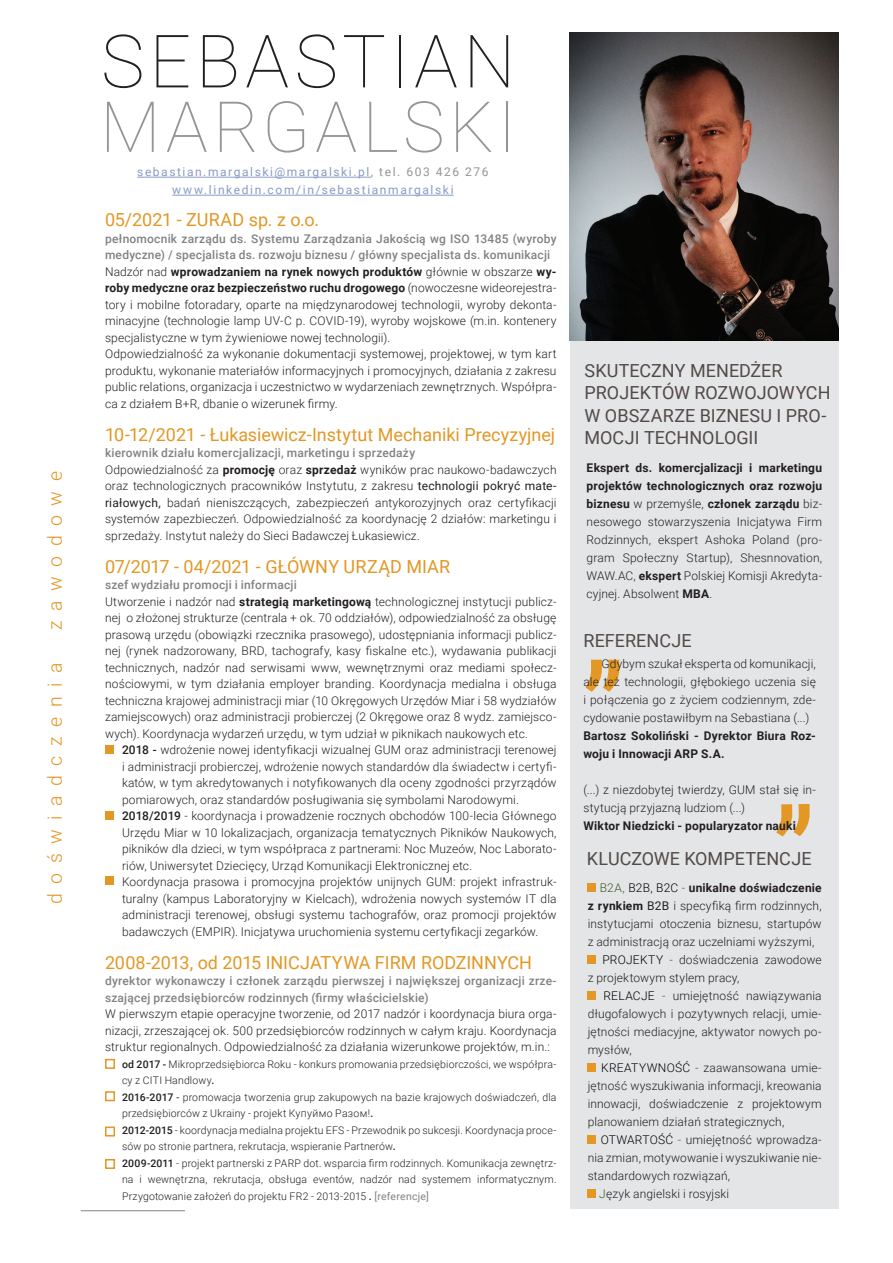
<style>
.page{position:relative;width:893px;height:1263px;background:#fff}
.page>*{position:absolute;margin:0;border:0;box-sizing:border-box;transform-origin:0 0}
.t1{font:120px "Roboto";color:#e39724}
.t2{font:100 73.5px "Roboto";letter-spacing:.065em;color:#231f20}
.t3{font:100 70.5px "Roboto";letter-spacing:.07em;color:#939598}
.t4{font:300 19.5px "Roboto";color:#e39724}
.t5{font:18px "Roboto";color:#e39724}
.t6{font:18px/22.5px "Roboto";color:#524a47}
.t7{font:300 12px/16.5px "Roboto";letter-spacing:.01em;color:#231f20}
.t8{font:500 12px/16.5px "Roboto";letter-spacing:.015em;color:#808285}
.t9{font:700 12px/18px "Roboto";letter-spacing:.015em;color:#231f20}
.t10{font:12px/18px "Roboto";letter-spacing:.13em;color:#879bc7;text-align:center}
.t11{font:300 10.5px/16.5px "Roboto";letter-spacing:.015em;color:#231f20}
.s1{color:#939598}
.s2{font-weight:500;color:#808285}
.s3{font-weight:700}
.s4{font-weight:400}
.s5{font-weight:500}
.s6{font-weight:400;color:#808285}
.s7{font-weight:300;color:#415a27}
.s8{font-weight:300;color:#010101}
.s9{color:#010101}
.s10{color:#415a27}
</style>
<div class="page">
<div style="left:570px;top:159px;width:269px;height:1050px;background:#e4e5e7"></div>
<img style="left:570px;top:32px;width:269px;height:309px">
<hr style="left:137px;top:177px;width:234px;height:1px;background:#879bc7">
<hr style="left:172px;top:195px;width:282px;height:1px;background:#879bc7">
<div style="left:588px;top:883px;width:8px;height:9px;background:#e39724"></div>
<div style="left:588px;top:955px;width:8px;height:9px;background:#e39724"></div>
<div style="left:588px;top:991px;width:8px;height:9px;background:#e39724"></div>
<div style="left:588px;top:1063px;width:8px;height:9px;background:#e39724"></div>
<div style="left:588px;top:1135px;width:8px;height:9px;background:#e39724"></div>
<div style="left:588px;top:1189px;width:8px;height:9px;background:#e39724"></div>
<div style="left:105px;top:876px;width:9px;height:9px;background:#e39724"></div>
<div style="left:105px;top:745px;width:9px;height:8px;background:#e39724"></div>
<div style="left:105px;top:811px;width:9px;height:9px;background:#e39724"></div>
<div style="left:105px;top:1091px;width:10px;height:10px;border:2px solid #e39724"></div>
<div style="left:105px;top:1059px;width:10px;height:10px;border:2px solid #e39724"></div>
<div style="left:105px;top:1126px;width:10px;height:10px;border:2px solid #e39724"></div>
<div style="left:105px;top:1159px;width:10px;height:10px;border:2px solid #e39724"></div>
<hr style="left:81px;top:1210px;width:104px;height:1px;background:#808285">
<h3 class="t4" style="left:41px;top:630px;width:160px;rotate:-90deg">z a w o d o w e</h3>
<h3 class="t4" style="left:41px;top:904px;width:242px;rotate:-90deg">d o ś w i a d c z e n i a</h3>
<h2 class="t2" style="left:101px;top:10px;width:416px">SEBASTIAN</h2>
<h3 class="t3" style="left:100px;top:77px;width:418px">MARGALSKI</h3>
<p class="t10" style="left:137px;top:163px;width:353px">sebastian.margalski@margalski.pl<span class="s1">, tel. 603 426 276 </span>www.linkedin.com/in/sebastianmargalski</p>
<h3 class="t5" style="left:105px;top:207px;width:216px">05/2021 - ZURAD sp. z o.o.</h3>
<p class="t7" style="left:105px;top:230px;width:453px"><span class="s2">pełnomocnik zarządu ds. Systemu Zarządzania Jakością wg ISO 13485 (wyroby medyczne) / specjalista ds. rozwoju biznesu / główny specjalista ds. komunikacji </span>Nadzór nad <span class="s3">wprowadzaniem na rynek nowych produktów</span> głównie w obszarze <span class="s3">wy&shy;roby medyczne oraz bezpieczeństwo ruchu drogowego</span> (nowoczesne wideorejestra&shy;tory i mobilne fotoradary, oparte na międzynarodowej technologii, wyroby dekonta&shy;minacyjne (technologie lamp UV-C p. COVID-19), wyroby wojskowe (m.in. kontenery specjalistyczne w tym żywieniowe nowej technologii).<br>Odpowiedzialność za wykonanie dokumentacji systemowej, projektowej, w tym kart produktu, wykonanie materiałów informacyjnych i promocyjnych, działania z zakresu public relations, organizacja i uczestnictwo w wydarzeniach zewnętrznych. Współpra&shy;ca z działem B+R, dbanie o wizerunek firmy.</p>
<h3 class="t5" style="left:105px;top:422px;width:452px">10-12/2021 - Łukasiewicz-Instytut Mechaniki Precyzyjnej</h3>
<p class="t7" style="left:105px;top:444px;width:453px"><span class="s2">kierownik działu komercjalizacji, marketingu i sprzedaży<br></span>Odpowiedzialność za <span class="s3">promocję</span> oraz <span class="s3">sprzedaż</span> wyników prac naukowo-badawczych oraz technologicznych pracowników Instytutu, z zakresu <span class="s4">technologii pokryć mate&shy;riałowych,</span> badań nieniszczących, zabezpieczeń antykorozyjnych oraz certyfikacji systemów zapezbieczeń. Odpowiedzialność za koordynację 2 działów: marketingu i sprzedaży. Instytut należy do Sieci Badawczej Łukasiewicz.</p>
<h3 class="t5" style="left:105px;top:554px;width:347px">07/2017 - 04/2021 - GŁÓWNY URZĄD MIAR</h3>
<p class="t7" style="left:105px;top:576px;width:453px"><span class="s2">szef wydziału promocji i informacji<br></span>Utworzenie i nadzór nad <span class="s3">strategią marketingową</span> technologicznej instytucji publicz&shy;nej o złożonej strukturze (centrala + ok. 70 oddziałów), odpowiedzialność za obsługę prasową urzędu (obowiązki rzecznika prasowego), udostępniania informacji publicz&shy;nej (rynek nadzorowany, BRD, tachografy, kasy fiskalne etc.), wydawania publikacji technicznych, nadzór nad serwisami www, wewnętrznymi oraz mediami społecz&shy;nościowymi, w tym działania employer branding. Koordynacja medialna i obsługa techniczna krajowej administracji miar (10 Okręgowych Urzędów Miar i 58 wydziałów zamiejscowych) oraz administracji probierczej (2 Okręgowe oraz 8 wydz. zamiejsco&shy;wych). Koordynacja wydarzeń urzędu, w tym udział w piknikach naukowych etc.</p>
<p class="t7" style="left:122px;top:741px;width:436px"><span class="s5">2018 -</span> wdrożenie nowej identyfikacji wizualnej GUM oraz administracji terenowej i administracji probierczej, wdrożenie nowych standardów dla świadectw i certyfi&shy;katów, w tym akredytowanych i notyfikowanych dla oceny zgodności przyrządów pomiarowych, oraz standardów posługiwania się symbolami Narodowymi.<br><span class="s5">2018/2019</span> - koordynacja i prowadzenie rocznych obchodów 100-lecia Głównego Urzędu Miar w 10 lokalizacjach, organizacja tematycznych Pikników Naukowych, pikników dla dzieci, w tym współpraca z partnerami: Noc Muzeów, Noc Laborato&shy;riów, Uniwersytet Dziecięcy, Urząd Komunikacji Elektronicznej etc.<br>Koordynacja prasowa i promocyjna projektów unijnych GUM: projekt infrastruk&shy;turalny (kampus Laboratoryjny w Kielcach), wdrożenia nowych systemów IT dla administracji terenowej, obsługi systemu tachografów, oraz promocji projektów badawczych (EMPIR). Inicjatywa uruchomienia systemu certyfikacji zegarków.</p>
<h3 class="t5" style="left:105px;top:950px;width:429px">2008-2013, od 2015 INICJATYWA FIRM RODZINNYCH</h3>
<p class="t8" style="left:105px;top:972px;width:453px">dyrektor wykonawczy i członek zarządu pierwszej i największej organizacji zrze&shy;szającej przedsiębiorców rodzinnych (firmy właścicielskie)</p>
<p class="t7" style="left:105px;top:1005px;width:453px;text-align:justify">W pierwszym etapie operacyjne tworzenie, od 2017 nadzór i koordynacja biura orga&shy;nizacji, zrzeszającej ok. 500 przedsiębiorców rodzinnych w całym kraju. Koordynacja struktur regionalnych. Odpowiedzialność za działania wizerunkowe projektów, m.in.:</p>
<p class="t11" style="left:122px;top:1055px;width:436px"><span class="s5">od 2017 -</span> Mikroprzedsiębiorca Roku - konkurs promowania przedsiębiorczości, we współpra&shy;cy z CITI Handlowy<span class="s5">.<br>2016-2017</span> <span class="s4">-</span> promowacja tworzenia grup zakupowych na bazie krajowych doświadczeń, dla przedsiębiorców z Ukrainy - projekt Купуймо Разом!<span class="s5">.<br>2012-2015</span> - koordynacja medialna projektu EFS - Przewodnik po sukcesji. Koordynacja proce&shy;sów po stronie partnera, rekrutacja, wspieranie Partnerów<span class="s5">.<br>2009-2011</span> - projekt partnerski z PARP dot. wsparcia firm rodzinnych. Komunikacja zewnętrz&shy;na i wewnętrzna, rekrutacja, obsługa eventów, nadzór nad systemem informatycznym.<br>Przygotowanie założeń do projektu FR2 - 2013-2015 <span class="s5">.</span> <span class="s6">[referencje]</span></p>
<h3 class="t6" style="left:584px;top:358px;width:248px">SKUTECZNY MENEDŻER<br>PROJEKTÓW ROZWOJOWYCH<br>W OBSZARZE BIZNESU I PRO-<br>MOCJI TECHNOLOGII</h3>
<p class="t7" style="left:587px;top:459px;width:237px;line-height:18px;text-align:justify"><span class="s3">Ekspert ds. komercjalizacji i marketingu projektów technologicznych oraz rozwoju biznesu</span> w przemyśle, <span class="s3">członek zarządu</span> biz&shy;nesowego stowarzyszenia Inicjatywa Firm Rodzinnych, ekspert Ashoka Poland (pro&shy;gram Społeczny Startup), Shesnnovation, WAW.AC, <span class="s3">ekspert</span> Polskiej Komisji Akredyta&shy;cyjnej. Absolwent <span class="s3">MBA</span>.</p>
<h3 class="t6" style="left:583px;top:629px;width:110px">REFERENCJE</h3>
<p class="t7" style="left:583px;top:654px;width:234px;line-height:18px;text-align:justify;text-indent:18px">Gdybym szukał eksperta od komunikacji, ale też technologii, głębokiego uczenia się i połączenia go z życiem codziennym, zde&shy;cydowanie postawiłbym na Sebastiana (...)</p>
<p class="t9" style="left:583px;top:726px;width:234px">Bartosz Sokoliński - Dyrektor Biura Roz&shy;woju i Innowacji ARP S.A.</p>
<p class="t7" style="left:583px;top:780px;width:234px;line-height:18px">(...) z niezdobytej twierdzy, GUM stał się in&shy;stytucją przyjazną ludziom (...)</p>
<p class="t9" style="left:583px;top:816px;width:214px">Wiktor Niedzicki - popularyzator nauki</p>
<h1 class="t1" style="left:583px;top:547px;width:43px">„</h1>
<h3 class="t6" style="left:587px;top:846px;width:226px">KLUCZOWE KOMPETENCJE</h3>
<p class="t9" style="left:600px;top:878px;width:223px"><span class="s7">B2A,</span> <span class="s8">B2B, B2C</span> <span class="s7">-</span> unikalne doświadczenie</p>
<p class="t7" style="left:588px;top:897px;width:235px"><span class="s3">z rynkiem</span> <span class="s4">B2B</span> i specyfiką firm rodzinnych,</p>
<p class="t7" style="left:588px;top:915px;width:236px">instytucjami otoczenia biznesu, startupów</p>
<p class="t7" style="left:588px;top:933px;width:228px">z administracją oraz uczelniami wyższymi,</p>
<p class="t7" style="left:602px;top:951px;width:221px"><span class="s9">PROJEKTY</span> <span class="s10">-</span> doświadczenia zawodowe</p>
<p class="t7" style="left:588px;top:969px;width:153px">z projektowym stylem pracy,</p>
<p class="t7" style="left:603px;top:987px;width:220px"><span class="s9">RELACJE</span> <span class="s10">-</span> umiejętność nawiązywania</p>
<p class="t7" style="left:588px;top:1005px;width:236px">długofalowych i pozytywnych relacji, umie-</p>
<p class="t7" style="left:588px;top:1023px;width:236px">jętności mediacyjne, aktywator nowych po-</p>
<p class="t7" style="left:588px;top:1041px;width:46px">mysłów,</p>
<p class="t7" style="left:601px;top:1059px;width:222px"><span class="s9">KREATYWNOŚĆ</span> <span class="s10">-</span> zaawansowana umie-</p>
<p class="t7" style="left:588px;top:1077px;width:236px">jętność wyszukiwania informacji, kreowania</p>
<p class="t7" style="left:588px;top:1095px;width:235px">innowacji, doświadczenie z projektowym</p>
<p class="t7" style="left:588px;top:1113px;width:198px">planowaniem działań strategicznych,</p>
<p class="t7" style="left:601px;top:1131px;width:222px"><span class="s9">OTWARTOŚĆ</span> <span class="s10">-</span> umiejętność wprowadza-</p>
<p class="t7" style="left:588px;top:1149px;width:235px">nia zmian, motywowanie i wyszukiwanie nie-</p>
<p class="t7" style="left:588px;top:1167px;width:144px">standardowych rozwiązań,</p>
<p class="t7" style="left:599px;top:1185px;width:132px"><span class="s10">J</span>ęzyk angielski i rosyjski</p>
</div>
